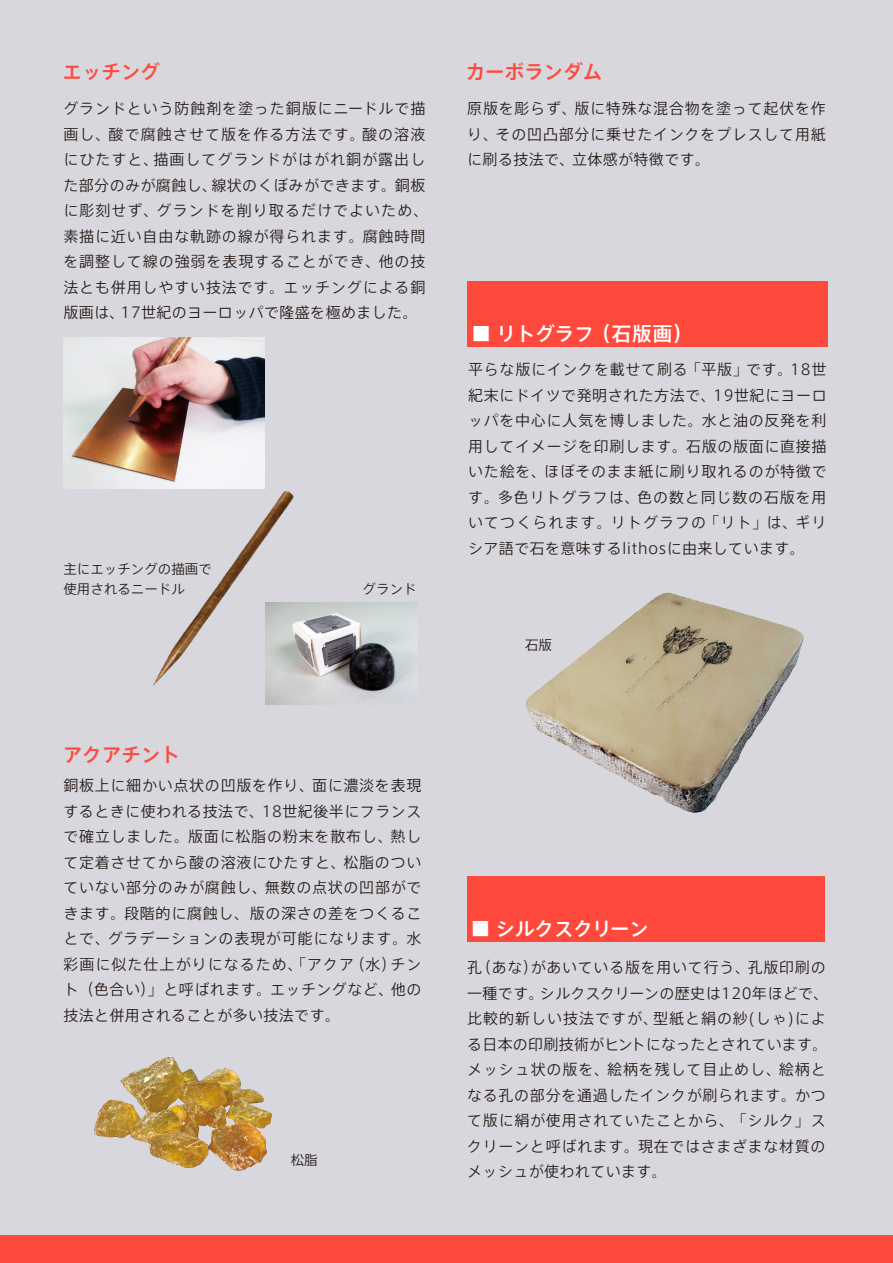
<style>
.page{position:relative;width:893px;height:1263px;background:#d7d7dd}
.page>*{position:absolute;margin:0;border:0;box-sizing:border-box;transform-origin:0 0}
.t1{font:500 19.5px "Axis Std";color:#fff}
.t2{font:500 19.5px "Axis Std";color:#ff493c}
.t3{font:15px/25.5px "Axis Pro N 1000 wd 34 wt";letter-spacing:.05em;color:#231815;text-align:justify}
.t4{font:13.5px/19.5px "Axis Pro N 1000 wd 34 wt";color:#231815}
</style>
<div class="page">
<img style="left:94px;top:1057px;width:178px;height:114px">
<div style="left:467px;top:876px;width:358px;height:66px;background:#ff493c"></div>
<div style="left:0;top:1235px;width:893px;height:28px;background:#ff493c"></div>
<img style="left:124px;top:488px;width:203px;height:217px">
<img style="left:63px;top:337px;width:202px;height:151px">
<img style="left:266px;top:602px;width:151px;height:102px">
<div style="left:467px;top:281px;width:361px;height:65px;background:#ff493c"></div>
<img style="left:525px;top:592px;width:279px;height:221px">
<h1 class="t2" style="left:63px;top:57px;width:99px">エッチング</h1>
<p class="t3" style="left:63px;top:96px;width:366px;text-align:left">グランドという防蝕剤を塗った銅版にニードルで描画し、酸で腐蝕させて版を作る方法です。酸の溶液にひたすと、描画してグランドがはがれ銅が露出した部分のみが腐蝕し、線状のくぼみができます。銅板に彫刻せず、グランドを削り取るだけでよいため、素描に近い自由な軌跡の線が得られます。腐蝕時間を調整して線の強弱を表現することができ、他の技法とも併用しやすい技法です。エッチングによる銅版画は、17世紀のヨーロッパで隆盛を極めました。</p>
<p class="t4" style="left:63px;top:559px;width:150px">主にエッチングの描画で使用されるニードル</p>
<h1 class="t2" style="left:63px;top:739px;width:118px">アクアチント</h1>
<p class="t4" style="left:363px;top:579px;width:56px">グランド</p>
<p class="t3" style="left:63px;top:773px;width:360px">銅板上に細かい点状の凹版を作り、面に濃淡を表現するときに使われる技法で、18世紀後半にフランスで確立しました。版面に松脂の粉末を散布し、熱して定着させてから酸の溶液にひたすと、松脂のついていない部分のみが腐蝕し、無数の点状の凹部ができます。段階的に腐蝕し、版の深さの差をつくることで、グラデーションの表現が可能になります。水彩画に似た仕上がりになるため、「アクア（水）チント（色合い）」と呼ばれます。エッチングなど、他の技法と併用されることが多い技法です。</p>
<p class="t4" style="left:291px;top:1150px;width:28px">松脂</p>
<h1 class="t2" style="left:466px;top:57px;width:138px">カーボランダム</h1>
<p class="t3" style="left:467px;top:96px;width:360px">原版を彫らず、版に特殊な混合物を塗って起伏を作り、その凹凸部分に乗せたインクをプレスして用紙に刷る技法で、立体感が特徴です。</p>
<h1 class="t1" style="left:472px;top:319px;width:223px">■ リトグラフ（石版画）</h1>
<p class="t3" style="left:468px;top:357px;width:360px">平らな版にインクを載せて刷る「平版」です。18世紀末にドイツで発明された方法で、19世紀にヨーロッパを中心に人気を博しました。水と油の反発を利用してイメージを印刷します。石版の版面に直接描いた絵を、ほぼそのまま紙に刷り取れるのが特徴です。多色リトグラフは、色の数と同じ数の石版を用いてつくられます。リトグラフの「リト」は、ギリシア語で石を意味するlithosに由来しています。</p>
<p class="t4" style="left:525px;top:635px;width:28px">石版</p>
<h1 class="t1" style="left:471px;top:913px;width:180px">■ シルクスクリーン</h1>
<p class="t3" style="left:467px;top:954px;width:363px;text-align:left">孔（あな）があいている版を用いて行う、孔版印刷の一種です。シルクスクリーンの歴史は120年ほどで、比較的新しい技法ですが、型紙と絹の紗(しゃ)による日本の印刷技術がヒントになったとされています。メッシュ状の版を、絵柄を残して目止めし、絵柄となる孔の部分を通過したインクが刷られます。かつて版に絹が使用されていたことから、「シルク」スクリーンと呼ばれます。現在ではさまざまな材質のメッシュが使われています。</p>
</div>
